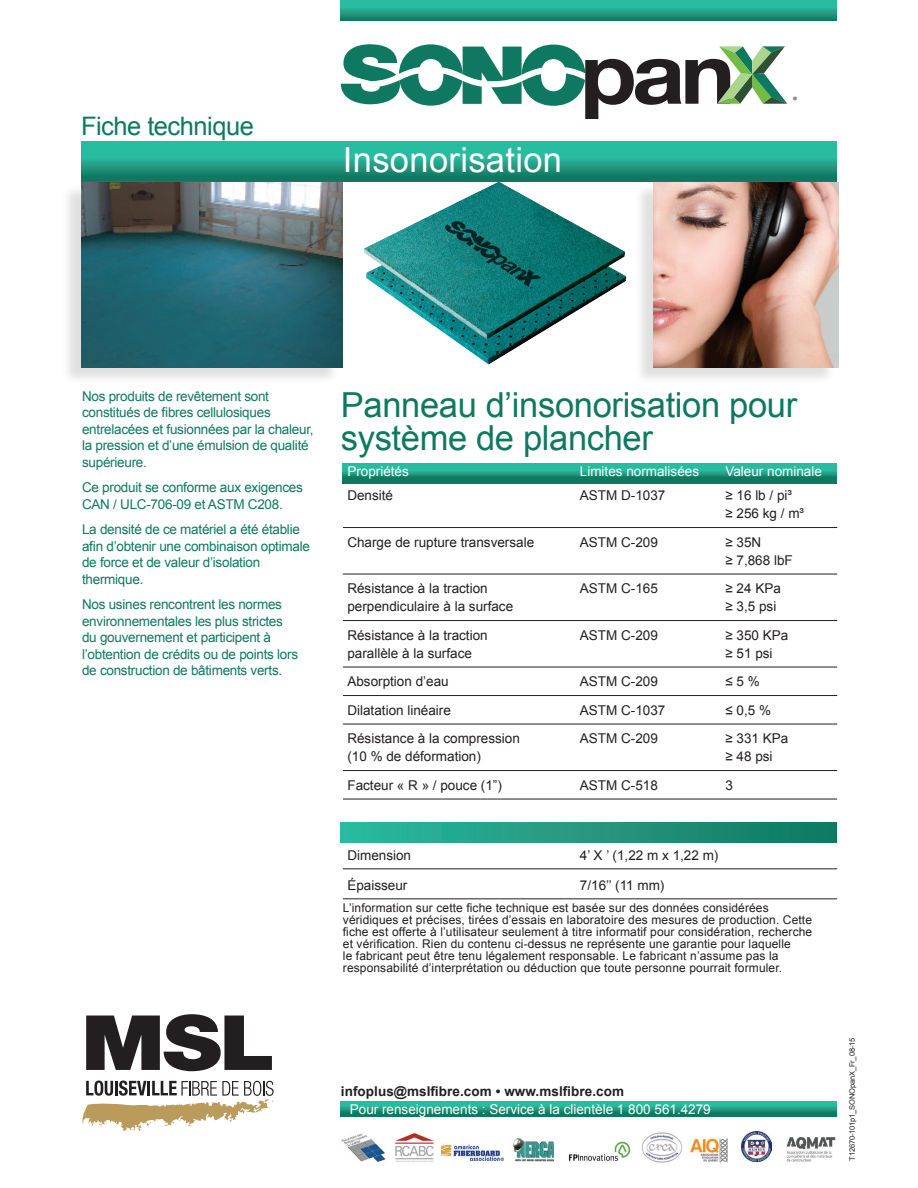
<style>
.page{position:relative;width:918px;height:1188px;background:#fff}
.page>*{position:absolute;margin:0;border:0;box-sizing:border-box;transform-origin:0 0}
.t1{font:34.5px/33px "Arial";letter-spacing:-.01em;color:#0e7960}
.t2{font:34.5px "Arial";letter-spacing:.01em;color:#fff}
.t3{font:25.5px "Arial";letter-spacing:-.02em;color:#0e7960}
.t4{font:13.5px/16.5px "Arial";letter-spacing:-.02em;color:#0e7960}
.t5{font:13.5px/18px "Arial";color:#231f20}
.t6{font:13.5px "Arial";color:#fff}
.t7{font:700 13.5px "Arial";letter-spacing:.005em;color:#231f20}
.t8{font:12px/12px "Arial";letter-spacing:.01em;color:#231f20}
.t9{font:10.65px "Myriad Pro";color:#231f20}
.t10{font:7.5px "Arial";letter-spacing:-.02em;color:#231f20}
</style>
<div class="page">
<svg style="left:81px;top:141px;width:756px;height:40px;background:#20a389"></svg>
<div style="left:341px;top:0;width:496px;height:20px;background:linear-gradient(to bottom,#2dceb2,#1a836a)"></div>
<svg style="left:343px;top:463px;width:494px;height:21px;background:#1d9b81"></svg>
<hr style="left:343px;top:527px;width:494px;height:1px;background:#231f20">
<hr style="left:343px;top:574px;width:494px;height:1px;background:#231f20">
<hr style="left:343px;top:620px;width:494px;height:1px;background:#231f20">
<hr style="left:343px;top:667px;width:494px;height:1px;background:#231f20">
<hr style="left:343px;top:695px;width:494px;height:1px;background:#231f20">
<hr style="left:343px;top:724px;width:494px;height:1px;background:#231f20">
<hr style="left:343px;top:770px;width:494px;height:1px;background:#231f20">
<hr style="left:343px;top:799px;width:494px;height:1px;background:#231f20">
<svg style="left:340px;top:1102px;width:497px;height:15px;background:#1c997f"></svg>
<img style="left:341px;top:1133px;width:45px;height:29px">
<img style="left:395px;top:1133px;width:39px;height:29px">
<img style="left:786px;top:1137px;width:49px;height:24px">
<img style="left:742px;top:1131px;width:30px;height:30px">
<img style="left:642px;top:1132px;width:40px;height:31px">
<img style="left:513px;top:1138px;width:41px;height:24px">
<img style="left:441px;top:1144px;width:63px;height:17px">
<img style="left:568px;top:1141px;width:63px;height:21px">
<img style="left:690px;top:1138px;width:37px;height:25px">
<div style="left:341px;top:822px;width:496px;height:21px;background:linear-gradient(to right,#2db99f,#13785f)"></div>
<hr style="left:343px;top:868px;width:494px;height:1px;background:#231f20">
<hr style="left:343px;top:898px;width:494px;height:1px;background:#231f20">
<svg style="left:86px;top:1014px;width:186px;height:57px"></svg>
<svg style="left:82px;top:1081px;width:192px;height:50px"></svg>
<div style="left:61px;top:184px;width:279px;height:201px;background:#231f20;opacity:.14"></div>
<img style="left:81px;top:183px;width:262px;height:185px">
<div style="left:634px;top:184px;width:202px;height:201px;background:#231f20;opacity:.14"></div>
<img style="left:364px;top:182px;width:475px;height:185px">
<svg style="left:341px;top:44px;width:446px;height:75px"></svg>
<h2 class="t3" style="left:81px;top:109px;width:174px">Fiche technique</h2>
<h1 class="t2" style="left:343px;top:137px;width:221px">Insonorisation</h1>
<p class="t9" style="left:793px;top:94px;width:6px">®</p>
<p class="t4" style="left:82px;top:388px;width:233px">Nos produits de revêtement sont constitués de fibres cellulosiques entrelacées et fusionnées par la chaleur, la pression et d’une émulsion de qualité supérieure.</p>
<p class="t4" style="left:82px;top:479px;width:222px">Ce produit se conforme aux exigences<br>CAN / ULC-706-09 et ASTM C208.</p>
<p class="t4" style="left:82px;top:521px;width:229px">La densité de ce matériel a été établie afin d’obtenir une combinaison optimale de force et de valeur d’isolation thermique.</p>
<p class="t4" style="left:82px;top:596px;width:218px">Nos usines rencontrent les normes environnementales les plus strictes du gouvernement et participent à l’obtention de crédits ou de points lors de construction de bâtiments verts.</p>
<h1 class="t1" style="left:341px;top:389px;width:458px">Panneau d’insonorisation pour système de plancher</h1>
<p class="t6" style="left:347px;top:462px;width:63px">Propriétés</p>
<p class="t6" style="left:580px;top:462px;width:121px">Limites normalisées</p>
<p class="t6" style="left:725px;top:462px;width:98px">Valeur nominale</p>
<p class="t5" style="left:347px;top:487px;width:47px">Densité</p>
<p class="t5" style="left:580px;top:487px;width:87px">ASTM D-1037</p>
<p class="t5" style="left:725px;top:487px;width:80px">≥ 16 lb / pi³<br>≥ 256 kg / m³</p>
<p class="t5" style="left:347px;top:533px;width:188px">Charge de rupture transversale</p>
<p class="t5" style="left:580px;top:533px;width:80px">ASTM C-209</p>
<p class="t5" style="left:725px;top:533px;width:69px">≥ 35N<br>≥ 7,868 lbF</p>
<p class="t5" style="left:347px;top:580px;width:142px">Résistance à la traction</p>
<p class="t5" style="left:580px;top:580px;width:80px">ASTM C-165</p>
<p class="t5" style="left:725px;top:580px;width:57px">≥ 24 KPa</p>
<p class="t5" style="left:347px;top:598px;width:167px">perpendiculaire à la surface</p>
<p class="t5" style="left:725px;top:598px;width:52px">≥ 3,5 psi</p>
<p class="t5" style="left:347px;top:626px;width:142px">Résistance à la traction</p>
<p class="t5" style="left:580px;top:626px;width:80px">ASTM C-209</p>
<p class="t5" style="left:725px;top:626px;width:64px">≥ 350 KPa</p>
<p class="t5" style="left:347px;top:644px;width:126px">parallèle à la surface</p>
<p class="t5" style="left:725px;top:644px;width:49px">≥ 51 psi</p>
<p class="t5" style="left:347px;top:673px;width:103px">Absorption d’eau</p>
<p class="t5" style="left:580px;top:673px;width:80px">ASTM C-209</p>
<p class="t5" style="left:725px;top:673px;width:36px">≤5%</p>
<p class="t5" style="left:347px;top:701px;width:105px">Dilatation linéaire</p>
<p class="t5" style="left:580px;top:701px;width:87px">ASTM C-1037</p>
<p class="t5" style="left:725px;top:701px;width:47px">≤ 0,5 %</p>
<p class="t5" style="left:347px;top:730px;width:174px">Résistance à la compression</p>
<p class="t5" style="left:580px;top:730px;width:80px">ASTM C-209</p>
<p class="t5" style="left:725px;top:730px;width:64px">≥ 331 KPa</p>
<p class="t5" style="left:347px;top:748px;width:135px">(10 % de déformation)</p>
<p class="t5" style="left:725px;top:748px;width:49px">≥ 48 psi</p>
<p class="t5" style="left:347px;top:776px;width:156px">Facteur « R » / pouce (1”)</p>
<p class="t5" style="left:580px;top:776px;width:80px">ASTM C-518</p>
<p class="t5" style="left:725px;top:776px;width:9px">3</p>
<p class="t5" style="left:347px;top:846px;width:65px">Dimension</p>
<p class="t5" style="left:580px;top:846px;width:140px">4’ X ’ (1,22 m x 1,22 m)</p>
<p class="t5" style="left:347px;top:876px;width:62px">Épaisseur</p>
<p class="t5" style="left:580px;top:876px;width:86px">7/16’’ (11 mm)</p>
<p class="t8" style="left:343px;top:902px;width:471px">L’information sur cette fiche technique est basée sur des données considérées véridiques et précises, tirées d’essais en laboratoire des mesures de production. Cette fiche est offerte à l’utilisateur seulement à titre informatif pour considération, recherche et vérification. Rien du contenu ci-dessus ne représente une garantie pour laquelle<br>le fabricant peut être tenu légalement responsable. Le fabricant n’assume pas la responsabilité d’interprétation ou déduction que toute personne pourrait formuler.</p>
<p class="t7" style="left:341px;top:1082px;width:285px">infoplus@mslfibre.com • www.mslfibre.com</p>
<p class="t6" style="left:350px;top:1100px;width:362px">Pour renseignements : Service à la clientèle 1 800 561.4279</p>
<p class="t10" style="left:847px;top:1161px;width:124px;rotate:-90deg">T12670-101p1_SONOpanX_Fr_08-15</p>
</div>
